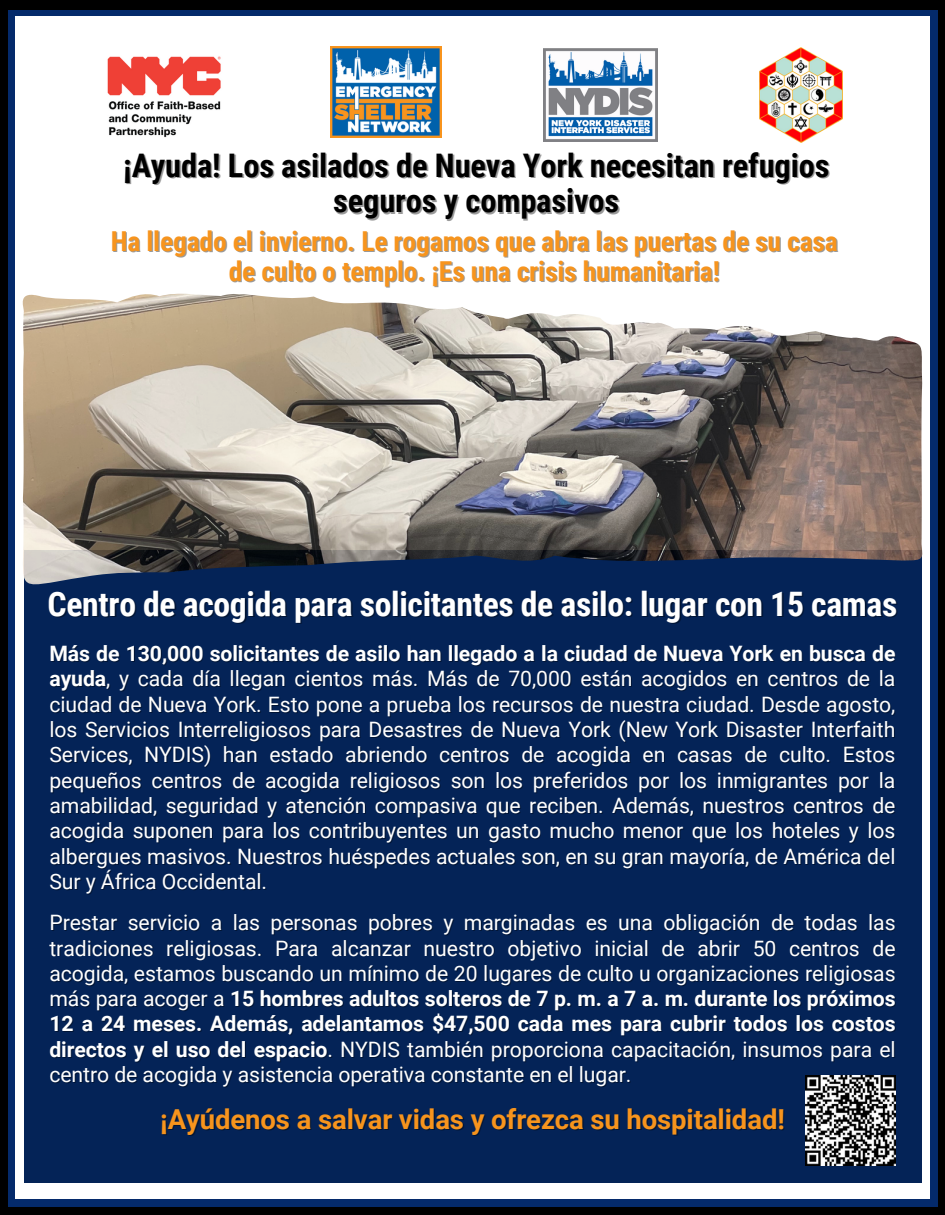
<style>
.page{position:relative;width:945px;height:1215px;background:#000}
.page>*{position:absolute;margin:0;border:0;box-sizing:border-box;transform-origin:0 0}
.t1{font:700 33.75px "Roboto Condensed";letter-spacing:-.01em;color:#fff}
.t2{font:700 32.5px/35.6px "Roboto Condensed";letter-spacing:-.005em;color:#000;text-align:center}
.t3{font:700 27.5px/30px "Roboto Condensed";letter-spacing:-.005em;color:#f7941d;text-align:center}
.t4{font:700 27.5px "Roboto";letter-spacing:-.005em;color:#f7941d}
.t5{font:21.25px/25.2px "Roboto";letter-spacing:-.005em;color:#fff;text-align:justify}
.s1{font-weight:700}
.s2{font-weight:700;color:rgb(0 0 0/.4)}
</style>
<div class="page">
<div style="left:8px;top:10px;width:930px;height:1197px;background:#042a6b"></div>
<div style="left:16px;top:17px;width:914px;height:1182px;background:#fff"></div>
<div style="left:24px;top:550px;width:897px;height:633px;background:#042357"></div>
<img style="left:23px;top:294px;width:899px;height:290px">
<img style="left:806px;top:1076px;width:90px;height:90px">
<img style="left:760px;top:48px;width:82px;height:94px">
<img style="left:107px;top:56px;width:114px;height:82px">
<img style="left:330px;top:47px;width:111px;height:91px">
<img style="left:544px;top:49px;width:113px;height:92px">
<p class="t2" style="left:123px;top:148px;width:708px">¡Ayuda! Los asilados de Nueva York necesitan refugios seguros y compasivos</p>
<p class="t3" style="left:111px;top:227px;width:729px">Ha llegado el invierno. Le rogamos que abra las puertas de su casa de culto o templo. ¡Es una crisis humanitaria!</p>
<p class="t1" style="left:48px;top:584px;width:851px">Centro de acogida para solicitantes de asilo: lugar con 15 camas</p>
<p class="t5" style="left:49px;top:641px;width:848px"><span class="s1">Más de 130,000 solicitantes de asilo han llegado a la ciudad de Nueva York en busca de </span><span class="s2">ayuda</span>, y cada día llegan cientos más. Más de 70,000 están acogidos en centros de la ciudad de Nueva York. Esto pone a prueba los recursos de nuestra ciudad. Desde agosto, los Servicios Interreligiosos para Desastres de Nueva York (New York Disaster Interfaith Services, NYDIS) han estado abriendo centros de acogida en casas de culto. Estos pequeños centros de acogida religiosos son los preferidos por los inmigrantes por la amabilidad, seguridad y atención compasiva que reciben. Además, nuestros centros de acogida suponen para los contribuyentes un gasto mucho menor que los hoteles y los albergues masivos. Nuestros huéspedes actuales son, en su gran mayoría, de América del Sur y África Occidental.</p>
<p class="t5" style="left:49px;top:910px;width:848px">Prestar servicio a las personas pobres y marginadas es una obligación de todas las tradiciones religiosas. Para alcanzar nuestro objetivo inicial de abrir 50 centros de acogida, estamos buscando un mínimo de 20 lugares de culto u organizaciones religiosas más para acoger a <span class="s1">15 hombres adultos solteros de 7 p. m. a 7 a. m. durante los próximos 12 a 24 meses. Además, adelantamos $47,500 cada mes para cubrir todos los costos directos y el uso del espacio</span>. NYDIS también proporciona capacitación, insumos para el centro de acogida y asistencia operativa constante en el lugar.</p>
<p class="t4" style="left:160px;top:1103px;width:626px">¡Ayúdenos a salvar vidas y ofrezca su hospitalidad!</p>
</div>
